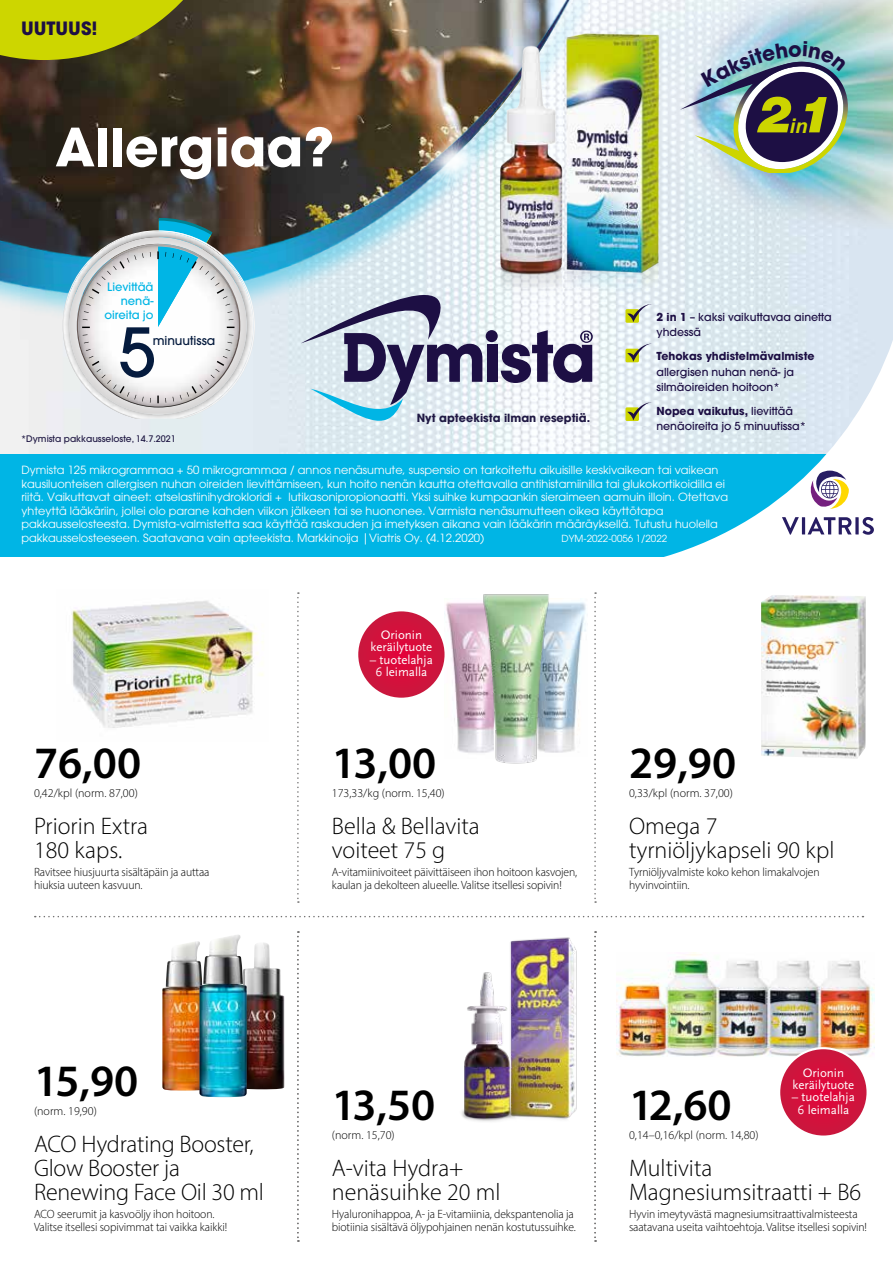
<style>
.page{position:relative;width:893px;height:1263px;background:#fff}
.page>*{position:absolute;margin:0;border:0;box-sizing:border-box;transform-origin:0 0}
.t1{font:700 52.35px "Avant Garde";color:#fff}
.t2{font:600 45px "Myriad Pro";color:#000}
.t3{font:300 24px/24px "Myriad Pro";color:#000}
.t4{font:italic 700 20.25px "Arial";color:#ccd500}
.t5{font:700 18.15px "Avant Garde";color:#1d0f44}
.t6{font:12.9px/12.5px "Scala Sans OT";color:#fff;text-align:center}
.t7{font:500 12.3px "Avant Garde";color:#051b3e}
.t8{font:300 12px/13.5px "Myriad Pro";letter-spacing:-.01em;color:#000}
.t9{font:500 11.4px/13.8px "Avant Garde";color:#00b5e5;text-align:right}
.t10{font:11.25px/13.5px "ITC Avant Garde Pro";color:#fff}
.t11{font:700 11.25px "Avant Garde";color:#201944}
.t12{font:500 10.95px/15.3px "Avant Garde";color:#1d0f44}
.t13{font:700 10.95px "Avant Garde";color:#1d0f44}
.t14{font:9.75px "ITC Avant Garde Pro";color:#fff}
.t15{font:500 9px "Avant Garde";color:#201944}
.s1{font-weight:700}
</style>
<div class="page">
<svg style="left:297px;top:592px;width:2px;height:311px"></svg>
<svg style="left:594px;top:592px;width:2px;height:311px"></svg>
<svg style="left:35px;top:916px;width:828px;height:1px"></svg>
<img style="left:571px;top:0;width:322px;height:454px">
<div style="left:0;top:454px;width:893px;height:102px;background:#00b5e5"></div>
<div style="left:625px;top:309px;width:14px;height:14px;background:#cdd500"></div>
<svg style="left:627px;top:313px;width:25px;height:11px"></svg>
<div style="left:625px;top:349px;width:14px;height:13px;background:#cdd500"></div>
<svg style="left:627px;top:343px;width:25px;height:20px"></svg>
<div style="left:625px;top:407px;width:14px;height:14px;background:#cdd500"></div>
<svg style="left:627px;top:401px;width:25px;height:21px"></svg>
<svg style="left:0;top:322px;width:571px;height:132px;fill:#e9edf1"></svg>
<img style="left:0;top:0;width:597px;height:322px">
<img style="left:600px;top:0;width:293px;height:288px">
<img style="left:410px;top:126px;width:66px;height:68px">
<div style="left:486px;top:330px;width:12px;height:12px;background:#1d0f44;border-radius:50%"></div>
<div style="left:487px;top:345px;width:10px;height:37px;background:#1d0f44"></div>
<svg style="left:301px;top:285px;width:181px;height:142px;background:#b3bece"></svg>
<svg style="left:501px;top:330px;width:92px;height:53px"></svg>
<img style="left:252px;top:231px;width:4px;height:188px">
<img style="left:64px;top:231px;width:188px;height:188px">
<img style="left:69px;top:237px;width:178px;height:177px">
<svg style="left:82px;top:218px;width:152px;height:26px;background:#546b6c"></svg>
<img style="left:77px;top:244px;width:163px;height:163px">
<img style="left:476px;top:12px;width:186px;height:301px">
<svg style="left:653px;top:319px;width:240px;height:237px"></svg>
<svg style="left:782px;top:517px;width:92px;height:18px;background:#a9a5c1"></svg>
<svg style="left:810px;top:471px;width:39px;height:38px"></svg>
<svg style="left:0;top:0;width:235px;height:60px;background:#93950e"></svg>
<img style="left:461px;top:937px;width:116px;height:185px">
<img style="left:247px;top:943px;width:37px;height:146px">
<img style="left:162px;top:941px;width:37px;height:149px">
<img style="left:199px;top:935px;width:48px;height:162px">
<img style="left:444px;top:602px;width:37px;height:151px">
<img style="left:551px;top:602px;width:35px;height:151px">
<img style="left:481px;top:594px;width:70px;height:170px">
<img style="left:72px;top:600px;width:191px;height:128px">
<img style="left:761px;top:595px;width:105px;height:164px">
<img style="left:616px;top:953px;width:259px;height:104px">
<svg style="left:357px;top:610px;width:89px;height:89px;background:#d41b44"></svg>
<div style="left:356px;top:609px;width:91px;height:91px;border:2px solid #fff;border-radius:50%"></div>
<svg style="left:779px;top:1048px;width:88px;height:88px;background:#d31741"></svg>
<div style="left:778px;top:1047px;width:91px;height:90px;border:2px solid #fff;border-radius:50%"></div>
<svg style="left:297px;top:931px;width:2px;height:311px"></svg>
<svg style="left:594px;top:931px;width:2px;height:311px"></svg>
<img style="left:680px;top:39px;width:172px;height:134px">
<h3 class="t5" style="left:21px;top:17px;width:78px">UUTUUS!</h3>
<h1 class="t1" style="left:55px;top:113px;width:281px">Allergiaa?</h1>
<h3 class="t4" style="left:789px;top:112px;width:20px">in</h3>
<p class="t9" style="left:105px;top:280px;width:51px">Lievittää nenä&shy;oireita jo</p>
<p class="t12" style="left:656px;top:309px;width:177px"><span class="s1">2 in 1</span> – kaksi vaikuttavaa ainetta yhdessä</p>
<p class="t13" style="left:656px;top:349px;width:160px">Tehokas yhdistelmävalmiste</p>
<p class="t12" style="left:656px;top:364px;width:139px">allergisen nuhan nenä- ja silmäoireiden hoitoon*</p>
<p class="t12" style="left:656px;top:403px;width:151px"><span class="s1">Nopea vaikutus,</span> lievittää nenäoireita jo 5 minuutissa*</p>
<p class="t10" style="left:21px;top:463px;width:708px">Dymista 125 mikrogrammaa + 50 mikrogrammaa / annos nenäsumute, suspensio on tarkoitettu aikuisille keskivaikean tai vaikean kausiluonteisen allergisen nuhan oireiden lievittämiseen, kun hoito nenän kautta otettavalla antihistamiinilla tai glukokortikoidilla ei riitä. Vaikuttavat aineet: atselastiinihydrokloridi + lutikasonipropionaatti. Yksi suihke kumpaankin sieraimeen aamuin illoin. Otettava yhteyttä lääkäriin, jollei olo parane kahden viikon jälkeen tai se huononee. Varmista nenäsumutteen oikea käyttötapa pakkausselosteesta. Dymista-valmistetta saa käyttää raskauden ja imetyksen aikana vain lääkärin määräyksellä. Tutustu huolella pakkausselosteeseen. Saatavana vain apteekista. Markkinoija |Viatris Oy. (4.12.2020)</p>
<p class="t7" style="left:153px;top:333px;width:64px">minuutissa</p>
<p class="t11" style="left:417px;top:411px;width:175px">Nyt apteekista ilman reseptiä.</p>
<p class="t15" style="left:21px;top:433px;width:156px">*Dymista pakkausseloste, 14.7.2021</p>
<p class="t14" style="left:561px;top:532px;width:107px">DYM-2022-0056 1/2022</p>
<h2 class="t2" style="left:34px;top:734px;width:109px">76,00</h2>
<p class="t8" style="left:34px;top:786px;width:105px">0,42/kpl (norm. 87,00)</p>
<h3 class="t3" style="left:34px;top:814px;width:116px">Priorin Extra<br>180 kaps.</h3>
<p class="t8" style="left:34px;top:865px;width:177px">Ravitsee hiusjuurta sisältäpäin ja auttaa hiuksia uuteen kasvuun.</p>
<h2 class="t2" style="left:34px;top:1052px;width:106px">15,90</h2>
<p class="t8" style="left:34px;top:1104px;width:64px">(norm. 19,90)</p>
<h3 class="t3" style="left:34px;top:1132px;width:232px">ACO Hydrating Booster,<br>Glow Booster ja<br>Renewing Face Oil 30 ml</h3>
<p class="t8" style="left:34px;top:1207px;width:195px">ACO seerumit ja kasvoöljy ihon hoitoon.<br>Valitse itsellesi sopivimmat tai vaikka kaikki!</p>
<p class="t6" style="left:371px;top:629px;width:63px">Orionin keräilytuote</p>
<p class="t6" style="left:370px;top:653px;width:64px">– tuotelahja<br>6 leimalla</p>
<h2 class="t2" style="left:332px;top:734px;width:106px">13,00</h2>
<p class="t8" style="left:332px;top:786px;width:114px">173,33/kg (norm. 15,40)</p>
<h3 class="t3" style="left:332px;top:814px;width:149px">Bella &amp; Bellavita voiteet 75 g</h3>
<p class="t8" style="left:332px;top:865px;width:247px">A-vitamiinivoiteet päivittäiseen ihon hoitoon kasvojen, kaulan ja dekolteen alueelle. Valitse itsellesi sopivin!</p>
<h2 class="t2" style="left:629px;top:734px;width:109px">29,90</h2>
<p class="t8" style="left:629px;top:786px;width:105px">0,33/kpl (norm. 37,00)</p>
<h3 class="t3" style="left:629px;top:814px;width:207px">Omega 7 tyrniöljykapseli 90 kpl</h3>
<p class="t8" style="left:629px;top:865px;width:192px">Tyrniöljyvalmiste koko kehon limakalvojen hyvinvointiin.</p>
<h2 class="t2" style="left:332px;top:1076px;width:105px">13,50</h2>
<p class="t8" style="left:332px;top:1128px;width:64px">(norm. 15,70)</p>
<h3 class="t3" style="left:332px;top:1156px;width:170px">A-vita Hydra+ nenäsuihke 20 ml</h3>
<p class="t8" style="left:332px;top:1207px;width:245px">Hyaluronihappoa, A- ja E-vitamiinia, dekspantenolia ja biotiinia sisältävä öljypohjainen nenän kostutussuihke.</p>
<p class="t6" style="left:793px;top:1066px;width:63px">Orionin keräilytuote</p>
<p class="t6" style="left:792px;top:1091px;width:64px">– tuotelahja<br>6 leimalla</p>
<h2 class="t2" style="left:629px;top:1076px;width:104px">12,60</h2>
<p class="t8" style="left:629px;top:1128px;width:131px">0,14–0,16/kpl (norm. 14,80)</p>
<h3 class="t3" style="left:629px;top:1156px;width:234px">Multivita<br>Magnesiumsitraatti + B6</h3>
<p class="t8" style="left:629px;top:1207px;width:239px">Hyvin imeytyvästä magnesiumsitraattivalmisteesta saatavana useita vaihtoehtoja. Valitse itsellesi sopivin!</p>
</div>
